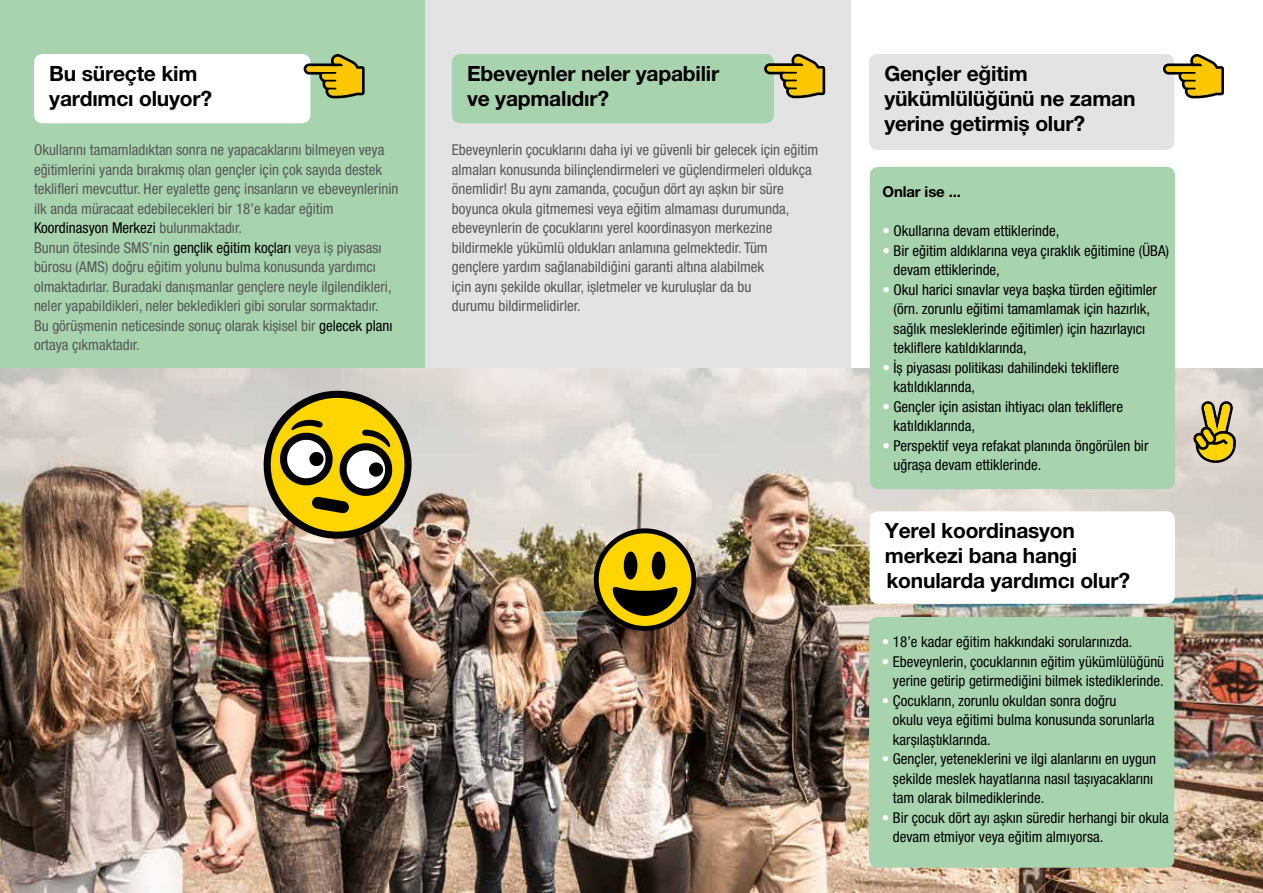
<style>
.page{position:relative;width:1263px;height:893px;background:#fff}
.page>*{position:absolute;margin:0;border:0;box-sizing:border-box;transform-origin:0 0}
.t1{font:700 21px/25.2px "Helvetica Neue LT Pro";letter-spacing:-.01em;color:#000}
.t2{font:condensed 15px/19.5px "Helvetica Neue LT Pro";color:#575756}
.t3{font:condensed 15px/19.5px "Helvetica Neue LT Pro";color:#000}
.t4{font:700 15px "Helvetica Neue LT Pro";letter-spacing:-.01em;color:#000}
.s1{color:#000}
.s2{color:#fff}
</style>
<div class="page">
<div style="left:0;top:0;width:425px;height:893px;background:#a8d3af"></div>
<div style="left:425px;top:0;width:425px;height:893px;background:#e3e3e3"></div>
<div style="left:34px;top:54px;width:276px;height:69px;background:#fff;border-radius:9px"></div>
<div style="left:452px;top:54px;width:322px;height:69px;background:#a8d3af;border-radius:9px"></div>
<div style="left:869px;top:54px;width:305px;height:96px;background:#e3e3e3;border-radius:9px"></div>
<img style="left:0;top:369px;width:1263px;height:524px">
<div style="left:870px;top:511px;width:305px;height:93px;background:#fff;border-radius:9px"></div>
<svg style="left:594px;top:528px;width:102px;height:103px;background:#9e861b"></svg>
<div style="left:652px;top:551px;width:13px;height:29px;background:#000;border-radius:50%"></div>
<div style="left:624px;top:551px;width:13px;height:29px;background:#000;border-radius:50%"></div>
<svg style="left:258px;top:385px;width:159px;height:160px;background:#af9d4f"></svg>
<svg style="left:303px;top:54px;width:62px;height:44px"></svg>
<svg style="left:1163px;top:54px;width:61px;height:44px"></svg>
<svg style="left:1192px;top:401px;width:45px;height:62px;background:#b19d47"></svg>
<div style="left:870px;top:167px;width:305px;height:322px;background:#a8d3af;border-radius:9px"></div>
<div style="left:869px;top:617px;width:305px;height:251px;background:#a8d3af;border-radius:9px"></div>
<svg style="left:764px;top:54px;width:61px;height:44px"></svg>
<h1 class="t1" style="left:49px;top:60px;width:164px">Bu süreçte kim yardımcı oluyor?</h1>
<h1 class="t1" style="left:467px;top:60px;width:254px">Ebeveynler neler yapabilir ve yapmalıdır?</h1>
<h1 class="t1" style="left:884px;top:60px;width:253px">Gençler eğitim yükümlülüğünü ne zaman yerine getirmiş olur?</h1>
<p class="t2" style="left:452px;top:140px;width:368px">Ebeveynlerin çocuklarını daha iyi ve güvenli bir gelecek için eğitim almaları konusunda bilinçlendirmeleri ve güçlendirmeleri oldukça önemlidir! Bu aynı zamanda, çocuğun dört ayı aşkın bir süre boyunca okula gitmemesi veya eğitim almaması durumunda, ebeveynlerin de çocuklarını yerel koordinasyon merkezine bildirmekle yükümlü oldukları anlamına gelmektedir. Tüm gençlere yardım sağlanabildiğini garanti altına alabilmek<br>için aynı şekilde okullar, işletmeler ve kuruluşlar da bu<br>durumu bildirmelidirler.</p>
<p class="t2" style="left:34px;top:140px;width:366px">Okullarını tamamladıktan sonra ne yapacaklarını bilmeyen veya eğitimlerini yarıda bırakmış olan gençler için çok sayıda destek teklifleri mevcuttur. Her eyalette genç insanların ve ebeveynlerinin ilk anda müracaat edebilecekleri bir 18’e kadar eğitim <span class="s1">Koordinasyon Merkezi</span> bulunmaktadır.<br>Bunun ötesinde SMS’nin <span class="s1">gençlik eğitim koçları</span> veya iş piyasası bürosu (AMS) doğru eğitim yolunu bulma konusunda yardımcı olmaktadırlar. Buradaki danışmanlar gençlere neyle ilgilendikleri, neler yapabildikleri, neler bekledikleri gibi sorular sormaktadır.<br>Bu görüşmenin neticesinde sonuç olarak kişisel bir <span class="s1">gelecek planı </span>ortaya çıkmaktadır.</p>
<p class="t4" style="left:882px;top:182px;width:80px">Onlar ise ...</p>
<p class="t3" style="left:882px;top:221px;width:178px"><span class="s2">•</span> Okullarına devam ettiklerinde,</p>
<p class="t3" style="left:893px;top:240px;width:277px;text-indent:-11px"><span class="s2">•</span> Bir eğitim aldıklarına veya çıraklık eğitimine (ÜBA) devam ettiklerinde,</p>
<p class="t3" style="left:893px;top:279px;width:265px;text-indent:-11px"><span class="s2">•</span> Okul harici sınavlar veya başka türden eğitimler (örn. zorunlu eğitimi tamamlamak için hazırlık, sağlık mesleklerinde eğitimler) için hazırlayıcı tekliflere katıldıklarında,</p>
<p class="t3" style="left:893px;top:357px;width:227px;text-indent:-11px"><span class="s2">•</span> İş piyasası politikası dahilindeki tekliflere katıldıklarında,</p>
<p class="t3" style="left:893px;top:396px;width:231px;text-indent:-11px"><span class="s2">•</span> Gençler için asistan ihtiyacı olan tekliflere katıldıklarında,</p>
<p class="t3" style="left:893px;top:435px;width:256px;text-indent:-11px"><span class="s2">•</span> Perspektif veya refakat planında öngörülen bir uğraşa devam ettiklerinde.</p>
<h1 class="t1" style="left:885px;top:517px;width:247px">Yerel koordinasyon merkezi bana hangi konularda yardımcı olur?</h1>
<p class="t3" style="left:882px;top:632px;width:252px"><span class="s2">•</span> 18’e kadar eğitim hakkındaki sorularınızda.</p>
<p class="t3" style="left:882px;top:651px;width:284px;text-align:right"><span class="s2">•</span> Ebeveynlerin, çocuklarının eğitim yükümlülüğünü yerine getirip getirmediğini bilmek istediklerinde.</p>
<p class="t3" style="left:893px;top:690px;width:263px;text-indent:-11px"><span class="s2">•</span> Çocukların, zorunlu okuldan sonra doğru<br>okulu veya eğitimi bulma konusunda sorunlarla karşılaştıklarında.</p>
<p class="t3" style="left:893px;top:749px;width:265px;text-indent:-11px"><span class="s2">•</span> Gençler, yeteneklerini ve ilgi alanlarını en uygun şekilde meslek hayatlarına nasıl taşıyacaklarını tam olarak bilmediklerinde.</p>
<p class="t3" style="left:893px;top:807px;width:277px;text-indent:-11px"><span class="s2">•</span> Bir çocuk dört ayı aşkın süredir herhangi bir okula devam etmiyor veya eğitim almıyorsa.</p>
</div>
